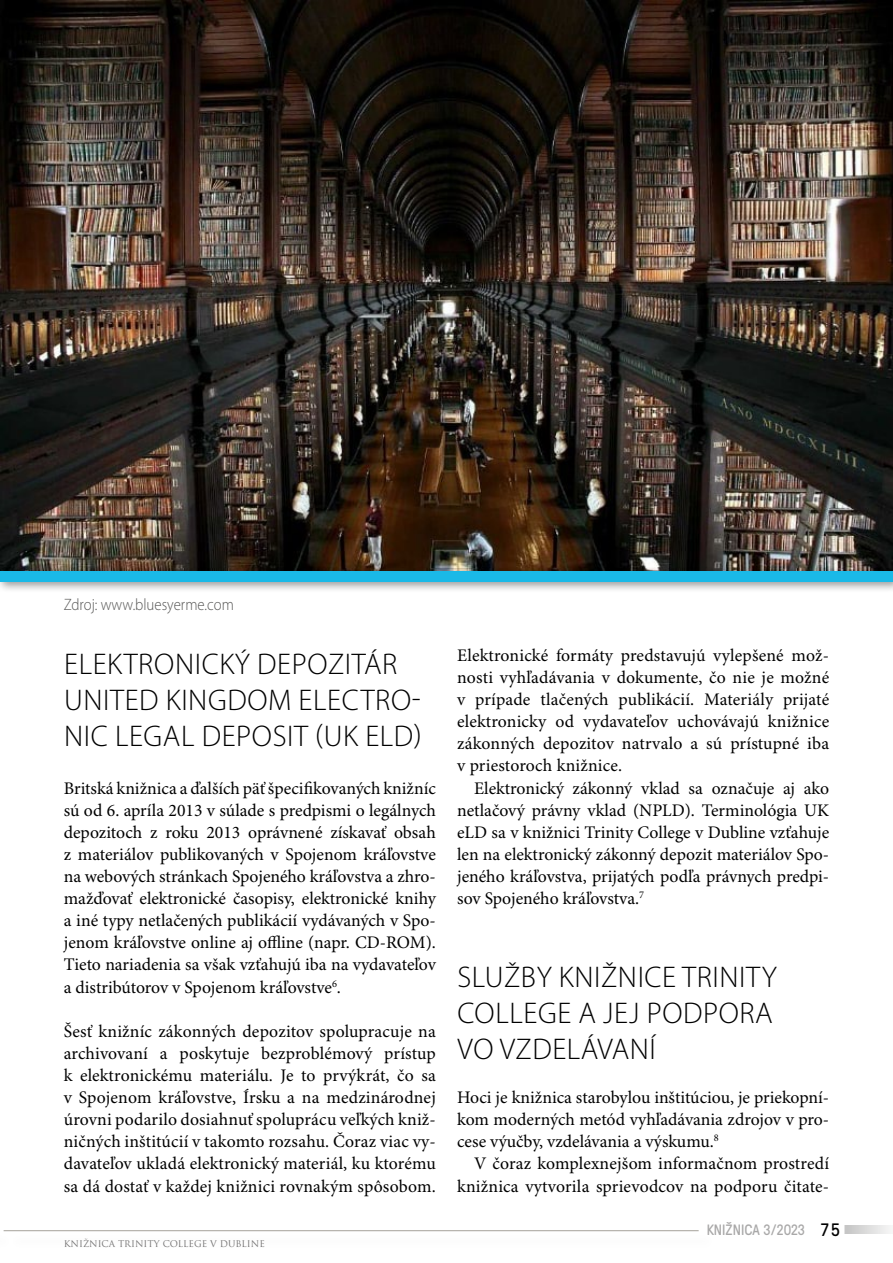
<style>
.page{position:relative;width:893px;height:1263px;background:#fff}
.page>*{position:absolute;margin:0;border:0;box-sizing:border-box;transform-origin:0 0}
.t1{font:300 30px/36px "Myriad Pro";letter-spacing:.02em;color:#000}
.t2{font:17.7px/22px "Minion Pro";letter-spacing:.005em;color:#000;text-align:justify}
.t3{font:300 16.5px "Myriad Pro";color:#575756;scale:.9 1}
.t4{font:15px "GT Pressura";color:#706f6f}
.t5{font:9px "Trajan Pro";color:#706f6f}
.s1{font-size:18px;color:#000}
</style>
<div class="page">
<svg style="left:844px;top:1225px;width:46px;height:9px"></svg>
<hr style="left:4px;top:1230px;width:695px;height:1px;background:#a5a29a">
<img style="left:0;top:0;width:893px;height:566px">
<div style="left:0;top:566px;width:893px;height:27px;background:#000;opacity:.4"></div>
<div style="left:0;top:571px;width:893px;height:11px;background:#1ab9e7"></div>
<p class="t3" style="left:64px;top:595px;width:190px">Zdroj: www.bluesyerme.com</p>
<h1 class="t1" style="left:64px;top:646px;width:359px">ELEKTRONICKÝ DEPOZITÁR<br>UNITED KINGDOM ELECTRO-<br>NIC LEGAL DEPOSIT (UK ELD)</h1>
<p class="t2" style="left:64px;top:777px;width:374px">Britská knižnica a ďalších päť špecifikovaných knižníc sú od 6. apríla 2013 v súlade s predpismi o legálnych depozitoch z roku 2013 oprávnené získavať obsah z materiálov publikovaných v Spojenom kráľovstve na webových stránkach Spojeného kráľovstva a zhro&shy;mažďovať elektronické časopisy, elektronické knihy a iné typy netlačených publikácií vydávaných v Spo&shy;jenom kráľovstve online aj offline (napr. CD-ROM).<br>Tieto nariadenia sa však vzťahujú iba na vydavateľov a distribútorov v Spojenom kráľovstve<sup>6</sup>.</p>
<p class="t2" style="left:64px;top:1021px;width:374px">Šesť knižníc zákonných depozitov spolupracuje na archivovaní a poskytuje bezproblémový prístup k elektronickému materiálu. Je to prvýkrát, čo sa v Spojenom kráľovstve, Írsku a na medzinárodnej úrovni podarilo dosiahnuť spoluprácu veľkých kniž&shy;ničných inštitúcií v takomto rozsahu. Čoraz viac vy&shy;davateľov ukladá elektronický materiál, ku ktorému sa dá dostať v každej knižnici rovnakým spôsobom.</p>
<p class="t5" style="left:64px;top:1238px;width:203px">KNIŽNICA TRINITY COLLEGE V DUBLINE</p>
<p class="t2" style="left:457px;top:645px;width:374px">Elektronické formáty predstavujú vylepšené mož&shy;nosti vyhľadávania v dokumente, čo nie je možné v prípade tlačených publikácií. Materiály prijaté elektronicky od vydavateľov uchovávajú knižnice zákonných depozitov natrvalo a sú prístupné iba v priestoroch knižnice.</p>
<p class="t2" style="left:457px;top:777px;width:374px;text-indent:17px">Elektronický zákonný vklad sa označuje aj ako netlačový právny vklad (NPLD). Terminológia UK eLD sa v knižnici Trinity College v Dubline vzťahuje len na elektronický zákonný depozit materiálov Spo&shy;jeného kráľovstva, prijatých podľa právnych predpi&shy;sov Spojeného kráľovstva.<sup>7</sup></p>
<h1 class="t1" style="left:457px;top:959px;width:321px">SLUŽBY KNIŽNICE TRINITY<br>COLLEGE A JEJ PODPORA<br>VO VZDELÁVANÍ</h1>
<p class="t2" style="left:457px;top:1087px;width:374px">Hoci je knižnica starobylou inštitúciou, je priekopní&shy;kom moderných metód vyhľadávania zdrojov v pro&shy;cese výučby, vzdelávania a výskumu.<sup>8</sup></p>
<p class="t2" style="left:457px;top:1153px;width:374px;text-align:right">V čoraz komplexnejšom informačnom prostredí knižnica vytvorila sprievodcov na podporu čitate-</p>
<p class="t4" style="left:706px;top:1218px;width:135px">KNIŽNICA 3/2023 <span class="s1">75</span></p>
</div>
